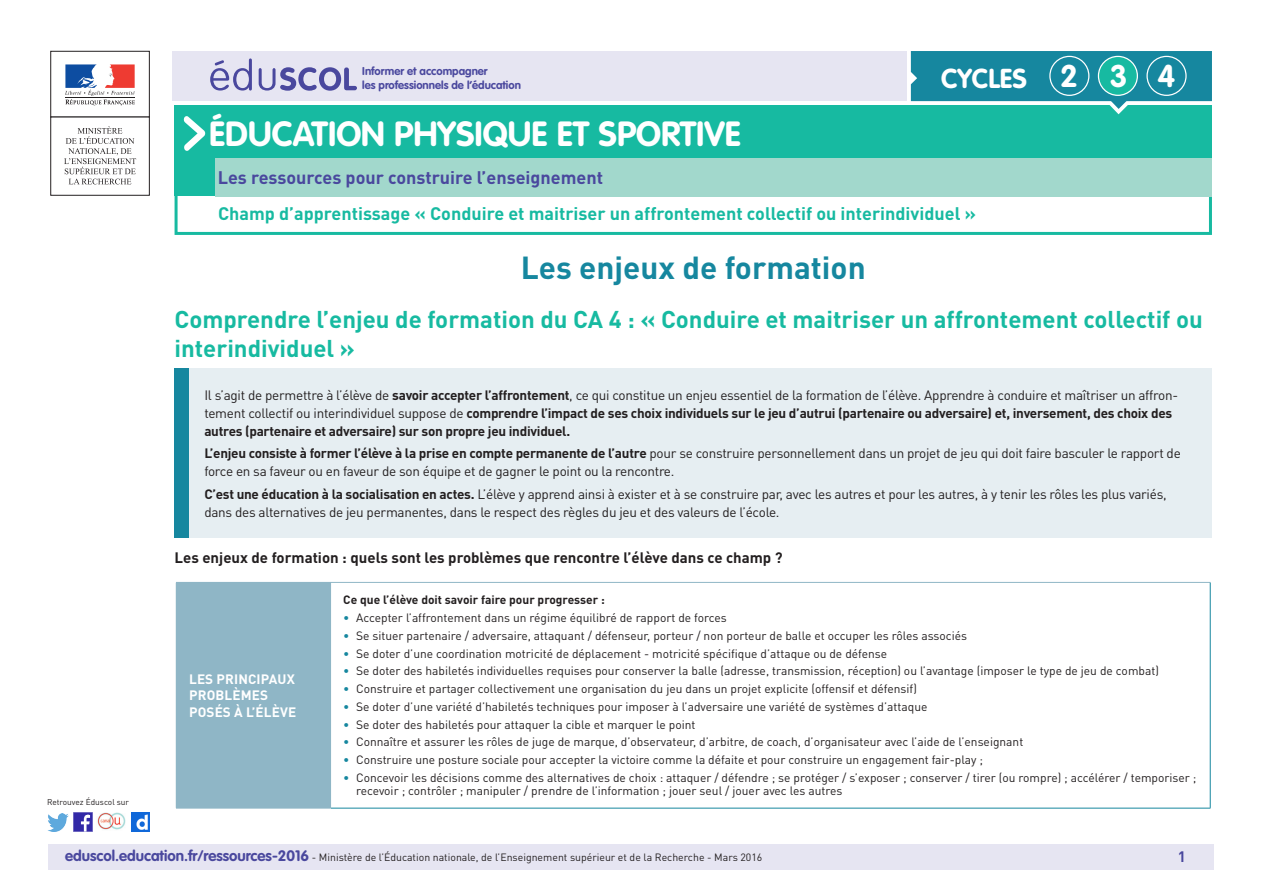
<style>
.page{position:relative;width:1263px;height:893px;background:#fff}
.page>*{position:absolute;margin:0;border:0;box-sizing:border-box;transform-origin:0 0}
._01_Nom_de_la_discip{font:700 34.5px "VAG Rounded Std";color:#fff}
._01_Titre_de_la_fich{font:700 31.5px "DIN Pro";color:#16879f}
.t1{font:700 30.9px "VAG Rounded Std";color:#fff}
.t2{font:700 27px "VAG Rounded Std";color:#fff}
._03_Titre_de_niveau{font:700 24px/28.8px "DIN Pro";color:#17baa1}
._03_Sous-catégorie-r{font:700 18px "DIN Pro";color:#17baa1}
._02_Catégorie_ressou{font:700 18px "DIN Pro";color:#4a489e}
._06_Texte_courant{font:700 15px "DIN Pro";color:#231f20}
.t3{font:700 15px "DIN Pro";color:#4a489e}
._15_texte_encadré{font:13.5px/18px "DIN Pro";letter-spacing:-.02em;color:#231f20}
._15_texte_encadré-2{font:700 13.5px/18px "DIN Pro";letter-spacing:-.02em;color:#231f20}
.Titre_têtière_tablea{font:700 13.5px/16.2px "DIN Pro";letter-spacing:.01em;color:#fff}
.Liste_à_puces_niveau{font:12px/13.5px "DIN Pro";color:#231f20}
.Texte_gras_noir{font:700 12px "DIN Pro";color:#231f20}
.t4{font:700 11.25px/13.5px "VAG Rounded Std";color:#4a489e}
.t5{font:10.5px "DIN Pro";color:#231f20}
.t6{font:8.25px "DIN Pro";color:#231f20}
.s1{font-weight:400}
.s2{font-weight:700}
.s3{color:#16879f}
.s4{font-family:"VAG Rounded Std";font-weight:700;font-size:15px;color:#4a489e}
</style>
<div class="page">
<div style="left:175px;top:193px;width:1037px;height:42px;border:3px solid #17baa1"></div>
<div style="left:49px;top:844px;width:1165px;height:26px;background:#e6e5f2"></div>
<img style="left:74px;top:812px;width:18px;height:19px">
<img style="left:47px;top:813px;width:22px;height:18px">
<img style="left:131px;top:812px;width:18px;height:19px">
<img style="left:97px;top:812px;width:29px;height:18px">
<div style="left:175px;top:105px;width:1037px;height:91px;background:#17baa1"></div>
<div style="left:215px;top:158px;width:997px;height:38px;background:#a2d8cc"></div>
<svg style="left:183px;top:116px;width:22px;height:35px"></svg>
<div style="left:172px;top:51px;width:735px;height:49px;background:#e6e5f2"></div>
<svg style="left:210px;top:58px;width:147px;height:33px"></svg>
<div style="left:50px;top:51px;width:100px;height:66px;border:1px solid #231f20"></div>
<svg style="left:65px;top:64px;width:70px;height:41px"></svg>
<hr style="left:65px;top:97px;width:70px;height:1px;background:#231f20">
<div style="left:50px;top:117px;width:100px;height:79px;border:1px solid #231f20"></div>
<svg style="left:64px;top:126px;width:72px;height:58px"></svg>
<svg style="left:911px;top:51px;width:301px;height:64px"></svg>
<div style="left:1049px;top:56px;width:40px;height:40px;border:1px solid #fff;border-radius:50%"></div>
<div style="left:1098px;top:56px;width:39px;height:39px;background:#17baa1;border-radius:50%"></div>
<div style="left:1098px;top:56px;width:40px;height:40px;border:1px solid #fff;border-radius:50%"></div>
<div style="left:1146px;top:56px;width:40px;height:40px;border:1px solid #fff;border-radius:50%"></div>
<div style="left:176px;top:582px;width:155px;height:226px;background:#8fb6c6"></div>
<hr style="left:331px;top:582px;width:879px;height:1px;background:#8fb6c6">
<hr style="left:1210px;top:583px;width:1px;height:225px;background:#16879f">
<hr style="left:331px;top:808px;width:879px;height:1px;background:#16879f">
<hr style="left:176px;top:808px;width:155px;height:1px;background:#8fb6c6">
<div style="left:175px;top:369px;width:1037px;height:169px;background:#e6eef2"></div>
<div style="left:175px;top:369px;width:14px;height:169px;background:#16879f"></div>
<p class="t4" style="left:362px;top:65px;width:160px">Informer et accompagner<br>les professionnels de l’éducation</p>
<p class="t2" style="left:941px;top:63px;width:87px">CYCLES</p>
<p class="t1" style="left:1060px;top:57px;width:19px">2</p>
<p class="t1" style="left:1110px;top:57px;width:19px">3</p>
<p class="t1" style="left:1157px;top:57px;width:19px">4</p>
<p class="_01_Nom_de_la_discip" style="left:209px;top:113px;width:533px">ÉDUCATION PHYSIQUE ET SPORTIVE</p>
<p class="_02_Catégorie_ressou" style="left:218px;top:165px;width:387px">Les ressources pour construire l’enseignement</p>
<p class="_03_Sous-catégorie-r" style="left:218px;top:201px;width:759px">Champ d’apprentissage « Conduire et maitriser un affrontement collectif ou interindividuel »</p>
<p class="_01_Titre_de_la_fich" style="left:521px;top:246px;width:346px">Les enjeux de formation</p>
<p class="_03_Titre_de_niveau" style="left:175px;top:304px;width:1030px">Comprendre l’enjeu de formation du CA 4 : « Conduire et maitriser un affrontement collectif ou interindividuel »</p>
<p class="_15_texte_encadré-2" style="left:204px;top:386px;width:975px"><span class="s1">Il s’agit de permettre à l’élève de</span> savoir accepter l’affrontement<span class="s1">, ce qui constitue un enjeu essentiel de la formation de l’élève. Apprendre à conduire et maîtriser un affron&shy;tement collectif ou interindividuel suppose de</span> comprendre l’impact de ses choix individuels sur le jeu d’autrui (partenaire ou adversaire) et, inversement, des choix des autres (partenaire et adversaire) sur son propre jeu individuel.</p>
<p class="_15_texte_encadré" style="left:204px;top:444px;width:978px"><span class="s2">L’enjeu consiste à former l’élève à la prise en compte permanente de l’autre</span> pour se construire personnellement dans un projet de jeu qui doit faire basculer le rapport de force en sa faveur ou en faveur de son équipe et de gagner le point ou la rencontre.</p>
<p class="_15_texte_encadré" style="left:204px;top:484px;width:964px"><span class="s2">C’est une éducation à la socialisation en actes.</span> L’élève y apprend ainsi à exister et à se construire par, avec les autres et pour les autres, à y tenir les rôles les plus variés, dans des alternatives de jeu permanentes, dans le respect des règles du jeu et des valeurs de l’école.</p>
<p class="t6" style="left:47px;top:796px;width:83px">Retrouvez Éduscol sur</p>
<p class="_06_Texte_courant" style="left:175px;top:548px;width:610px">Les enjeux de formation : quels sont les problèmes que rencontre l’élève dans ce champ ?</p>
<p class="Titre_têtière_tablea" style="left:189px;top:671px;width:109px">LES PRINCIPAUX<br>PROBLÈMES<br>POSÉS À L’ÉLÈVE</p>
<p class="Texte_gras_noir" style="left:343px;top:592px;width:263px">Ce que l’élève doit savoir faire pour progresser :</p>
<p class="Liste_à_puces_niveau" style="left:343px;top:610px;width:385px"><span class="s3">•</span> Accepter l’affrontement dans un régime équilibré de rapport de forces</p>
<p class="Liste_à_puces_niveau" style="left:343px;top:628px;width:625px"><span class="s3">•</span> Se situer partenaire / adversaire, attaquant / défenseur, porteur / non porteur de balle et occuper les rôles associés</p>
<p class="Liste_à_puces_niveau" style="left:343px;top:646px;width:545px"><span class="s3">•</span> Se doter d’une coordination motricité de déplacement - motricité spécifique d’attaque ou de défense</p>
<p class="Liste_à_puces_niveau" style="left:343px;top:664px;width:817px"><span class="s3">•</span> Se doter des habiletés individuelles requises pour conserver la balle (adresse, transmission, réception) ou l’avantage (imposer le type de jeu de combat)</p>
<p class="Liste_à_puces_niveau" style="left:343px;top:681px;width:575px"><span class="s3">•</span> Construire et partager collectivement une organisation du jeu dans un projet explicite (offensif et défensif)</p>
<p class="Liste_à_puces_niveau" style="left:343px;top:699px;width:586px"><span class="s3">•</span> Se doter d’une variété d’habiletés techniques pour imposer à l’adversaire une variété de systèmes d’attaque</p>
<p class="Liste_à_puces_niveau" style="left:343px;top:717px;width:354px"><span class="s3">•</span> Se doter des habiletés pour attaquer la cible et marquer le point</p>
<p class="Liste_à_puces_niveau" style="left:343px;top:735px;width:681px"><span class="s3">•</span> Connaître et assurer les rôles de juge de marque, d’observateur, d’arbitre, de coach, d’organisateur avec l’aide de l’enseignant</p>
<p class="Liste_à_puces_niveau" style="left:343px;top:752px;width:641px"><span class="s3">•</span> Construire une posture sociale pour accepter la victoire comme la défaite et pour construire un engagement fair-play ;</p>
<p class="Liste_à_puces_niveau" style="left:356px;top:770px;width:842px;text-indent:-13px"><span class="s3">•</span> Concevoir les décisions comme des alternatives de choix : attaquer / défendre ; se protéger / s’exposer ; conserver / tirer (ou rompre) ; accélérer / temporiser ; recevoir ; contrôler ; manipuler / prendre de l’information ; jouer seul / jouer avec les autres</p>
<p class="t5" style="left:65px;top:850px;width:699px"><span class="s4">eduscol.education.fr/ressources-2016</span> - Ministère de l’Éducation nationale, de l’Enseignement supérieur et de la Recherche - Mars 2016</p>
<p class="t3" style="left:1178px;top:846px;width:10px">1</p>
</div>
